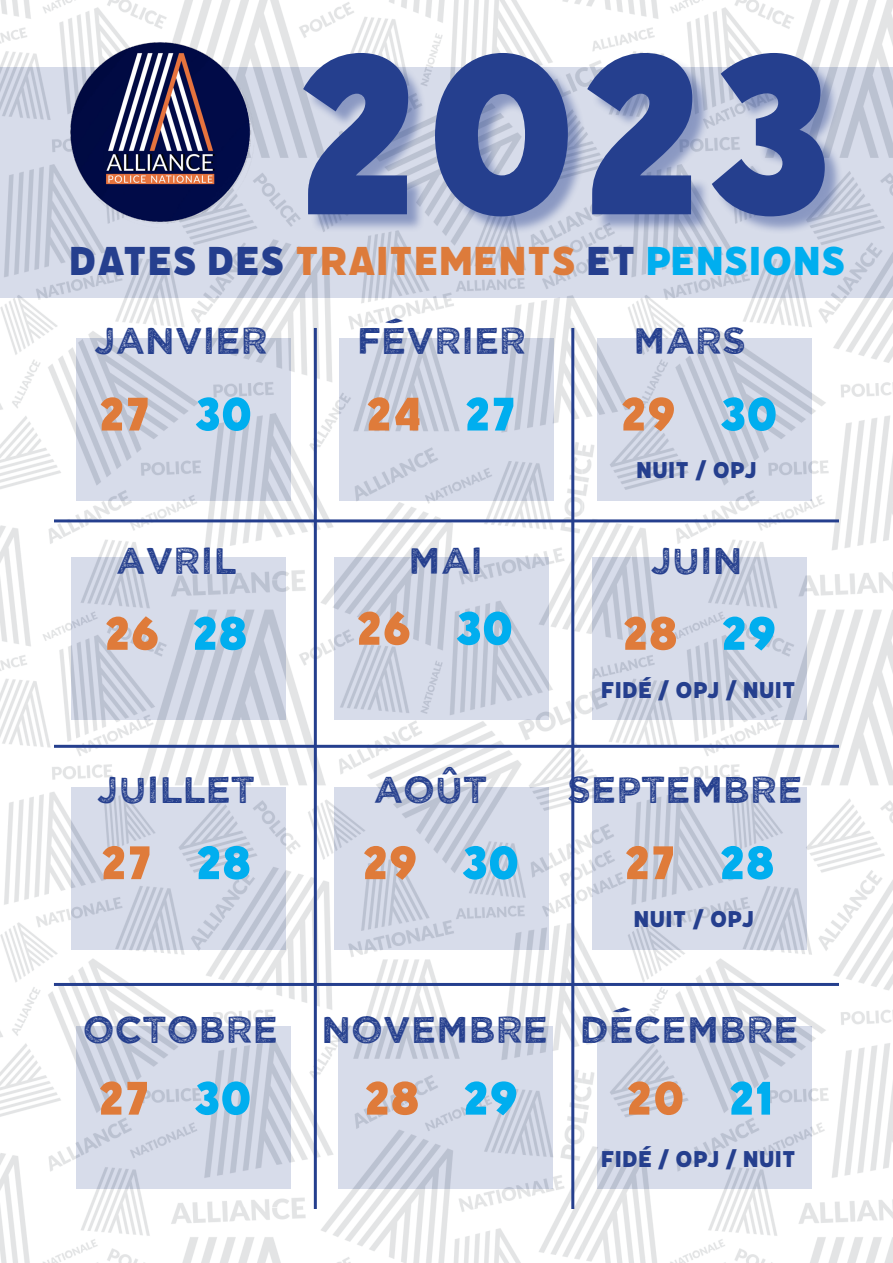
<style>
.page{position:relative;width:893px;height:1263px;background:#fff}
.page>*{position:absolute;margin:0;border:0;box-sizing:border-box;transform-origin:0 0}
.t1{font:255px "Filicudi Solid";color:#253f8e}
.t2{font:52.5px "Filicudi Solid";color:#df7b3a}
.t3{font:45px "Filicudi Solid";color:#dd7b3b}
.t4{font:37.5px "Wicked Grit";color:#253f8e}
.t5{font:25.5px "Filicudi Solid";color:#253f8e}
.s1{color:#253f8e}
.s2{color:#00aeef}
</style>
<div class="page">
<img style="left:0;top:0;width:893px;height:1263px">
<img style="left:65px;top:38px;width:191px;height:191px">
<div style="left:306px;top:55px;width:537px;height:180px;background:#253f8e;opacity:.43"></div>
<hr style="left:54px;top:519px;width:785px;height:3px;background:#253f8e">
<hr style="left:54px;top:745px;width:785px;height:3px;background:#253f8e">
<hr style="left:54px;top:983px;width:785px;height:3px;background:#253f8e">
<hr style="left:314px;top:328px;width:3px;height:881px;background:#253f8e">
<hr style="left:571px;top:328px;width:3px;height:881px;background:#253f8e">
<h1 class="t1" style="left:297px;top:-15px;width:534px">2023</h1>
<p class="t3" style="left:69px;top:234px;width:779px"><span class="s1">DATES DES</span> TRAITEMENTS <span class="s1">ET</span> <span class="s2">PENSIONS</span></p>
<p class="t4" style="left:94px;top:317px;width:175px">JANVIER</p>
<p class="t4" style="left:356px;top:317px;width:171px">FÉVRIER</p>
<p class="t4" style="left:633px;top:317px;width:115px">MARS</p>
<h2 class="t2" style="left:99px;top:383px;width:155px">27 <span class="s2">30</span></h2>
<h2 class="t2" style="left:366px;top:383px;width:151px">24 <span class="s2">27</span></h2>
<h2 class="t2" style="left:621px;top:383px;width:159px">29 <span class="s2">30</span></h2>
<p class="t4" style="left:116px;top:536px;width:122px">AVRIL</p>
<p class="t4" style="left:408px;top:536px;width:76px">MAI</p>
<p class="t5" style="left:636px;top:455px;width:122px">NUIT / OPJ</p>
<p class="t4" style="left:651px;top:536px;width:93px">JUIN</p>
<h2 class="t2" style="left:105px;top:602px;width:144px">26 <span class="s2">28</span></h2>
<h2 class="t2" style="left:357px;top:597px;width:159px">26 <span class="s2">30</span></h2>
<h2 class="t2" style="left:623px;top:602px;width:155px">28 <span class="s2">29</span></h2>
<p class="t4" style="left:97px;top:765px;width:159px">JUILLET</p>
<p class="t4" style="left:373px;top:765px;width:116px">AOÛT</p>
<p class="t5" style="left:601px;top:675px;width:197px">FIDÉ / OPJ / NUIT</p>
<p class="t4" style="left:567px;top:765px;width:237px">SEPTEMBRE</p>
<h2 class="t2" style="left:101px;top:832px;width:151px">27 <span class="s2">28</span></h2>
<h2 class="t2" style="left:363px;top:832px;width:159px">29 <span class="s2">30</span></h2>
<h2 class="t2" style="left:625px;top:832px;width:151px">27 <span class="s2">28</span></h2>
<p class="t4" style="left:83px;top:1005px;width:197px">OCTOBRE</p>
<p class="t4" style="left:321px;top:1005px;width:228px">NOVEMBRE</p>
<p class="t5" style="left:633px;top:904px;width:122px">NUIT / OPJ</p>
<p class="t4" style="left:579px;top:1005px;width:221px">DÉCEMBRE</p>
<h2 class="t2" style="left:99px;top:1067px;width:155px">27 <span class="s2">30</span></h2>
<h2 class="t2" style="left:365px;top:1067px;width:155px">28 <span class="s2">29</span></h2>
<h2 class="t2" style="left:627px;top:1067px;width:148px">20 <span class="s2">21</span></h2>
<p class="t5" style="left:601px;top:1144px;width:197px">FIDÉ / OPJ / NUIT</p>
</div>
